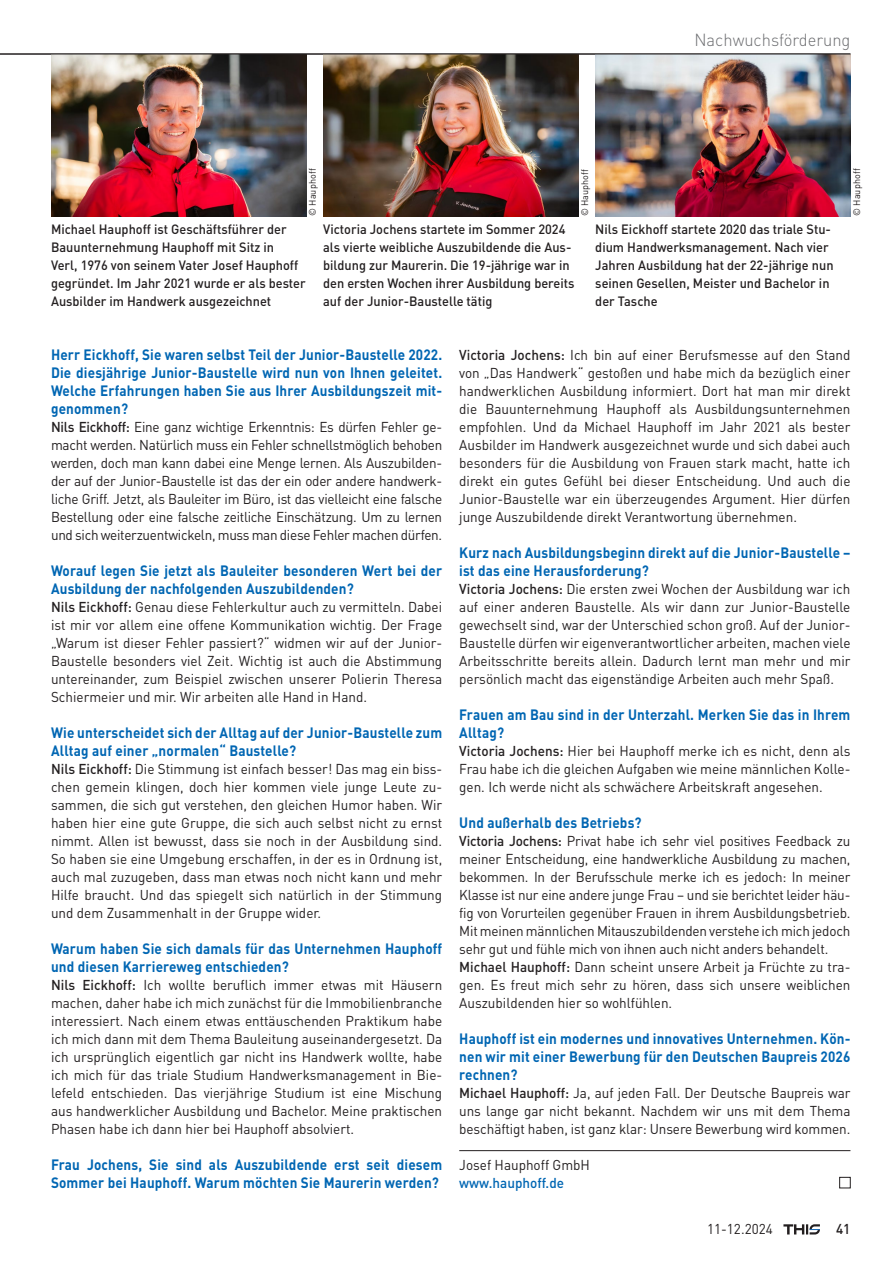
<style>
.page{position:relative;width:893px;height:1263px;background:#fff}
.page>*{position:absolute;margin:0;border:0;box-sizing:border-box;transform-origin:0 0}
.t1{font:300 17.4px "DIN Pro";color:#6c6d70;scale:.95 1}
.t2{font:700 14.85px/18px "DIN Pro";letter-spacing:.01em;color:#0166b3;scale:.91 1}
.t3{font:14.1px/18px "DIN Pro";letter-spacing:-.01em;color:#231f20;text-align:justify;scale:.95 1}
.t4{font:500 14.1px "DIN Pro";color:#0166b3;scale:.95 1}
.t5{font:500 14.1px "DIN Pro";color:#231f20;scale:.95 1}
.t6{font:500 13.35px/18px "DIN Pro";color:#231f20;scale:.95 1}
.t7{font:9.45px "DIN Pro";letter-spacing:.01em;color:#231f20;scale:.95 1}
.s1{font-weight:500}
</style>
<div class="page">
<img style="left:51px;top:55px;width:255px;height:161px">
<img style="left:323px;top:55px;width:255px;height:161px">
<img style="left:595px;top:55px;width:255px;height:161px">
<svg style="left:783px;top:1224px;width:37px;height:10px"></svg>
<div style="left:839px;top:1177px;width:11px;height:11px;border:1px solid #231f20"></div>
<hr style="left:459px;top:1150px;width:391px;height:1px;background:#231f20">
<hr style="left:0;top:54px;width:850px;height:1px;background:#231f20">
<p class="t7" style="left:306px;top:216px;width:51px;rotate:-90deg">© Hauphoff</p>
<p class="t7" style="left:578px;top:216px;width:51px;rotate:-90deg">© Hauphoff</p>
<p class="t1" style="left:694px;top:28px;width:166px">Nachwuchsförderung</p>
<p class="t7" style="left:850px;top:216px;width:51px;rotate:-90deg">© Hauphoff</p>
<p class="t6" style="left:51px;top:220px;width:270px">Michael Hauphoff ist Geschäftsführer der Bauunternehmung Hauphoff mit Sitz in<br>Verl, 1976 von seinem Vater Josef Hauphoff gegründet. Im Jahr 2021 wurde er als bester Ausbilder im Handwerk ausgezeichnet</p>
<p class="t6" style="left:323px;top:220px;width:266px">Victoria Jochens startete im Sommer 2024 als vierte weibliche Auszubildende die Aus&shy;bildung zur Maurerin. Die 19-jährige war in den ersten Wochen ihrer Ausbildung bereits auf der Junior-Baustelle tätig</p>
<p class="t6" style="left:595px;top:220px;width:252px">Nils Eickhoff startete 2020 das triale Stu&shy;dium Handwerksmanagement. Nach vier Jahren Ausbildung hat der 22-jährige nun seinen Gesellen, Meister und Bachelor in der Tasche</p>
<p class="t2" style="left:51px;top:345px;width:431px;text-align:justify">Herr Eickhoff, Sie waren selbst Teil der Junior-Baustelle 2022.<br>Die diesjährige Junior-Baustelle wird nun von Ihnen geleitet.<br>Welche Erfahrungen haben Sie aus Ihrer Ausbildungszeit mit&shy;genommen?</p>
<p class="t3" style="left:51px;top:417px;width:413px"><span class="s1">Nils Eickhoff:</span> Eine ganz wichtige Erkenntnis: Es dürfen Fehler ge&shy;macht werden. Natürlich muss ein Fehler schnellstmöglich behoben werden, doch man kann dabei eine Menge lernen. Als Auszubilden&shy;der auf der Junior-Baustelle ist das der ein oder andere handwerk&shy;liche Griff. Jetzt, als Bauleiter im Büro, ist das vielleicht eine falsche Bestellung oder eine falsche zeitliche Einschätzung. Um zu lernen und sich weiterzuentwickeln, muss man diese Fehler machen dürfen.</p>
<p class="t2" style="left:51px;top:561px;width:431px">Worauf legen Sie jetzt als Bauleiter besonderen Wert bei der<br>Ausbildung der nachfolgenden Auszubildenden?</p>
<p class="t3" style="left:51px;top:597px;width:413px"><span class="s1">Nils Eickhoff:</span> Genau diese Fehlerkultur auch zu vermitteln. Dabei ist mir vor allem eine offene Kommunikation wichtig. Der Frage „Warum ist dieser Fehler passiert?“ widmen wir auf der Junior-Baustelle besonders viel Zeit. Wichtig ist auch die Abstimmung untereinander, zum Beispiel zwischen unserer Polierin Theresa Schiermeier und mir. Wir arbeiten alle Hand in Hand.</p>
<p class="t2" style="left:51px;top:723px;width:431px">Wie unterscheidet sich der Alltag auf der Junior-Baustelle zum<br>Alltag auf einer „normalen“ Baustelle?</p>
<p class="t3" style="left:51px;top:759px;width:413px"><span class="s1">Nils Eickhoff:</span> Die Stimmung ist einfach besser! Das mag ein biss&shy;chen gemein klingen, doch hier kommen viele junge Leute zu&shy;sammen, die sich gut verstehen, den gleichen Humor haben. Wir haben hier eine gute Gruppe, die sich auch selbst nicht zu ernst nimmt. Allen ist bewusst, dass sie noch in der Ausbildung sind.<br>So haben sie eine Umgebung erschaffen, in der es in Ordnung ist, auch mal zuzugeben, dass man etwas noch nicht kann und mehr Hilfe braucht. Und das spiegelt sich natürlich in der Stimmung und dem Zusammenhalt in der Gruppe wider.</p>
<p class="t2" style="left:51px;top:939px;width:431px">Warum haben Sie sich damals für das Unternehmen Hauphoff und diesen Karriereweg entschieden?</p>
<p class="t3" style="left:51px;top:975px;width:413px"><span class="s1">Nils Eickhoff:</span> Ich wollte beruflich immer etwas mit Häusern machen, daher habe ich mich zunächst für die Immobilienbranche interessiert. Nach einem etwas enttäuschenden Praktikum habe ich mich dann mit dem Thema Bauleitung auseinandergesetzt. Da ich ursprünglich eigentlich gar nicht ins Handwerk wollte, habe ich mich für das triale Studium Handwerksmanagement in Bie&shy;lefeld entschieden. Das vierjährige Studium ist eine Mischung aus handwerklicher Ausbildung und Bachelor. Meine praktischen Phasen habe ich dann hier bei Hauphoff absolviert.</p>
<p class="t2" style="left:51px;top:1155px;width:431px">Frau Jochens, Sie sind als Auszubildende erst seit diesem<br>Sommer bei Hauphoff. Warum möchten Sie Maurerin werden?</p>
<p class="t3" style="left:459px;top:345px;width:413px"><span class="s1">Victoria Jochens:</span> Ich bin auf einer Berufsmesse auf den Stand von „Das Handwerk“ gestoßen und habe mich da bezüglich einer handwerklichen Ausbildung informiert. Dort hat man mir direkt die Bauunternehmung Hauphoff als Ausbildungsunternehmen empfohlen. Und da Michael Hauphoff im Jahr 2021 als bester Ausbilder im Handwerk ausgezeichnet wurde und sich dabei auch besonders für die Ausbildung von Frauen stark macht, hatte ich direkt ein gutes Gefühl bei dieser Entscheidung. Und auch die Junior-Baustelle war ein überzeugendes Argument. Hier dürfen junge Auszubildende direkt Verantwortung übernehmen.</p>
<p class="t2" style="left:459px;top:543px;width:431px">Kurz nach Ausbildungsbeginn direkt auf die Junior-Baustelle – ist das eine Herausforderung?</p>
<p class="t3" style="left:459px;top:579px;width:413px"><span class="s1">Victoria Jochens:</span> Die ersten zwei Wochen der Ausbildung war ich auf einer anderen Baustelle. Als wir dann zur Junior-Baustelle gewechselt sind, war der Unterschied schon groß. Auf der Junior-Baustelle dürfen wir eigenverantwortlicher arbeiten, machen viele Arbeitsschritte bereits allein. Dadurch lernt man mehr und mir persönlich macht das eigenständige Arbeiten auch mehr Spaß.</p>
<p class="t2" style="left:459px;top:705px;width:431px">Frauen am Bau sind in der Unterzahl. Merken Sie das in Ihrem<br>Alltag?</p>
<p class="t3" style="left:459px;top:741px;width:413px"><span class="s1">Victoria Jochens:</span> Hier bei Hauphoff merke ich es nicht, denn als Frau habe ich die gleichen Aufgaben wie meine männlichen Kolle&shy;gen. Ich werde nicht als schwächere Arbeitskraft angesehen.</p>
<p class="t2" style="left:459px;top:813px;width:202px">Und außerhalb des Betriebs?</p>
<p class="t3" style="left:459px;top:831px;width:413px;text-align:left"><span class="s1">Victoria Jochens:</span> Privat habe ich sehr viel positives Feedback zu meiner Entscheidung, eine handwerkliche Ausbildung zu machen, bekommen. In der Berufsschule merke ich es jedoch: In meiner Klasse ist nur eine andere junge Frau – und sie berichtet leider häu&shy;fig von Vorurteilen gegenüber Frauen in ihrem Ausbildungsbetrieb.<br>Mit meinen männlichen Mitauszubildenden verstehe ich mich jedoch sehr gut und fühle mich von ihnen auch nicht anders behandelt.<br><span class="s1">Michael Hauphoff:</span> Dann scheint unsere Arbeit ja Früchte zu tra&shy;gen. Es freut mich sehr zu hören, dass sich unsere weiblichen Auszubildenden hier so wohlfühlen.</p>
<p class="t2" style="left:459px;top:1029px;width:431px;text-align:justify">Hauphoff ist ein modernes und innovatives Unternehmen. Kön&shy;nen wir mit einer Bewerbung für den Deutschen Baupreis 2026 rechnen?</p>
<p class="t3" style="left:459px;top:1083px;width:413px"><span class="s1">Michael Hauphoff:</span> Ja, auf jeden Fall. Der Deutsche Baupreis war uns lange gar nicht bekannt. Nachdem wir uns mit dem Thema beschäftigt haben, ist ganz klar: Unsere Bewerbung wird kommen.</p>
<p class="t3" style="left:459px;top:1155px;width:139px">Josef Hauphoff GmbH</p>
<p class="t4" style="left:459px;top:1173px;width:112px">www.hauphoff.de</p>
<p class="t3" style="left:707px;top:1220px;width:71px">11-12.2024</p>
<p class="t5" style="left:836px;top:1220px;width:17px">41</p>
</div>
